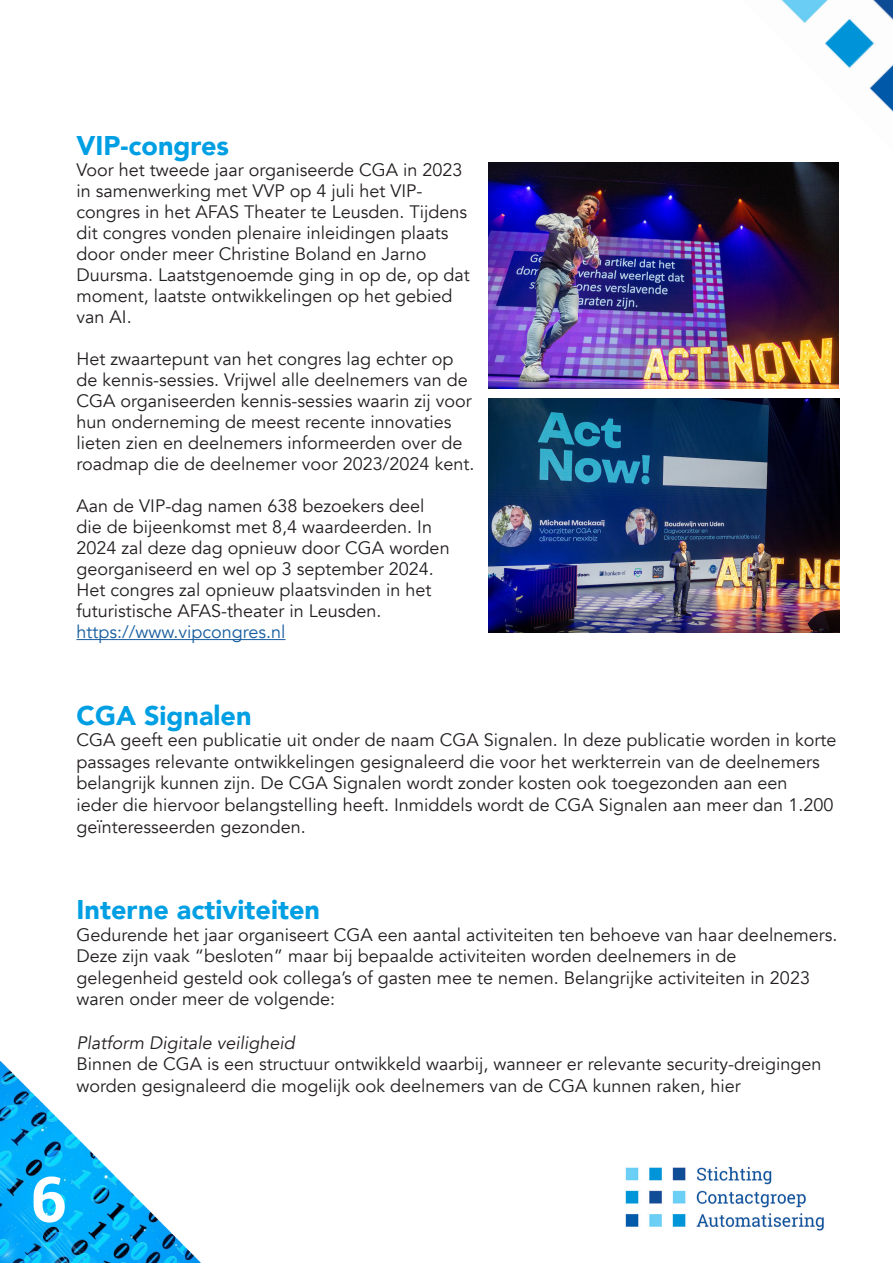
<style>
.page{position:relative;width:893px;height:1263px;background:#fff}
.page>*{position:absolute;margin:0;border:0;box-sizing:border-box;transform-origin:0 0}
.t1{font:700 63px "Roboto Slab";color:#fff}
.t2{font:900 27px "Avenir";color:#009fe3}
.t3{font:18px/21px "Avenir";color:#231f20}
.t4{font:italic 18px "Avenir";color:#231f20}
.t5{font:18px "Avenir";color:#175d9e}
</style>
<div class="page">
<img style="left:625px;top:1166px;width:199px;height:65px">
<img style="left:0;top:1061px;width:201px;height:202px">
<img style="left:781px;top:0;width:112px;height:112px">
<hr style="left:77px;top:639px;width:208px;height:1px;background:#175d9e">
<img style="left:489px;top:163px;width:350px;height:226px">
<img style="left:489px;top:399px;width:351px;height:234px">
<p class="t2" style="left:77px;top:122px;width:154px">VIP-congres</p>
<p class="t3" style="left:77px;top:159px;width:395px">Voor het tweede jaar organiseerde CGA in 2023 in samenwerking met VVP op 4 juli het VIP&shy;congres in het AFAS Theater te Leusden. Tijdens dit congres vonden plenaire inleidingen plaats door onder meer Christine Boland en Jarno Duursma. Laatstgenoemde ging in op de, op dat moment, laatste ontwikkelingen op het gebied van AI.</p>
<p class="t3" style="left:77px;top:348px;width:399px">Het zwaartepunt van het congres lag echter op de kennis-sessies. Vrijwel alle deelnemers van de CGA organiseerden kennis-sessies waarin zij voor hun onderneming de meest recente innovaties lieten zien en deelnemers informeerden over de roadmap die de deelnemer voor 2023/2024 kent.</p>
<p class="t3" style="left:77px;top:495px;width:375px">Aan de VIP-dag namen 638 bezoekers deel die de bijeenkomst met 8,4 waardeerden. In 2024 zal deze dag opnieuw door CGA worden georganiseerd en wel op 3 september 2024.<br>Het congres zal opnieuw plaatsvinden in het futuristische AFAS-theater in Leusden.</p>
<p class="t5" style="left:77px;top:621px;width:210px">https://www.vipcongres.nl</p>
<p class="t2" style="left:77px;top:692px;width:177px">CGA Signalen</p>
<p class="t3" style="left:77px;top:729px;width:761px;line-height:21.6px">CGA geeft een publicatie uit onder de naam CGA Signalen. In deze publicatie worden in korte passages relevante ontwikkelingen gesignaleerd die voor het werkterrein van de deelnemers belangrijk kunnen zijn. De CGA Signalen wordt zonder kosten ook toegezonden aan een<br>ieder die hiervoor belangstelling heeft. Inmiddels wordt de CGA Signalen aan meer dan 1.200 geïnteresseerden gezonden.</p>
<p class="t2" style="left:77px;top:886px;width:245px">Interne activiteiten</p>
<p class="t3" style="left:77px;top:924px;width:762px;line-height:21.6px">Gedurende het jaar organiseert CGA een aantal activiteiten ten behoeve van haar deelnemers.<br>Deze zijn vaak “besloten” maar bij bepaalde activiteiten worden deelnemers in de gelegenheid gesteld ook collega’s of gasten mee te nemen. Belangrijke activiteiten in 2023 waren onder meer de volgende:</p>
<p class="t4" style="left:77px;top:1032px;width:220px">Platform Digitale veiligheid</p>
<p class="t3" style="left:77px;top:1053px;width:746px;line-height:21.6px">Binnen de CGA is een structuur ontwikkeld waarbij, wanneer er relevante security-dreigingen worden gesignaleerd die mogelijk ook deelnemers van de CGA kunnen raken, hier</p>
<h1 class="t1" style="left:31px;top:1156px;width:37px">6</h1>
</div>
